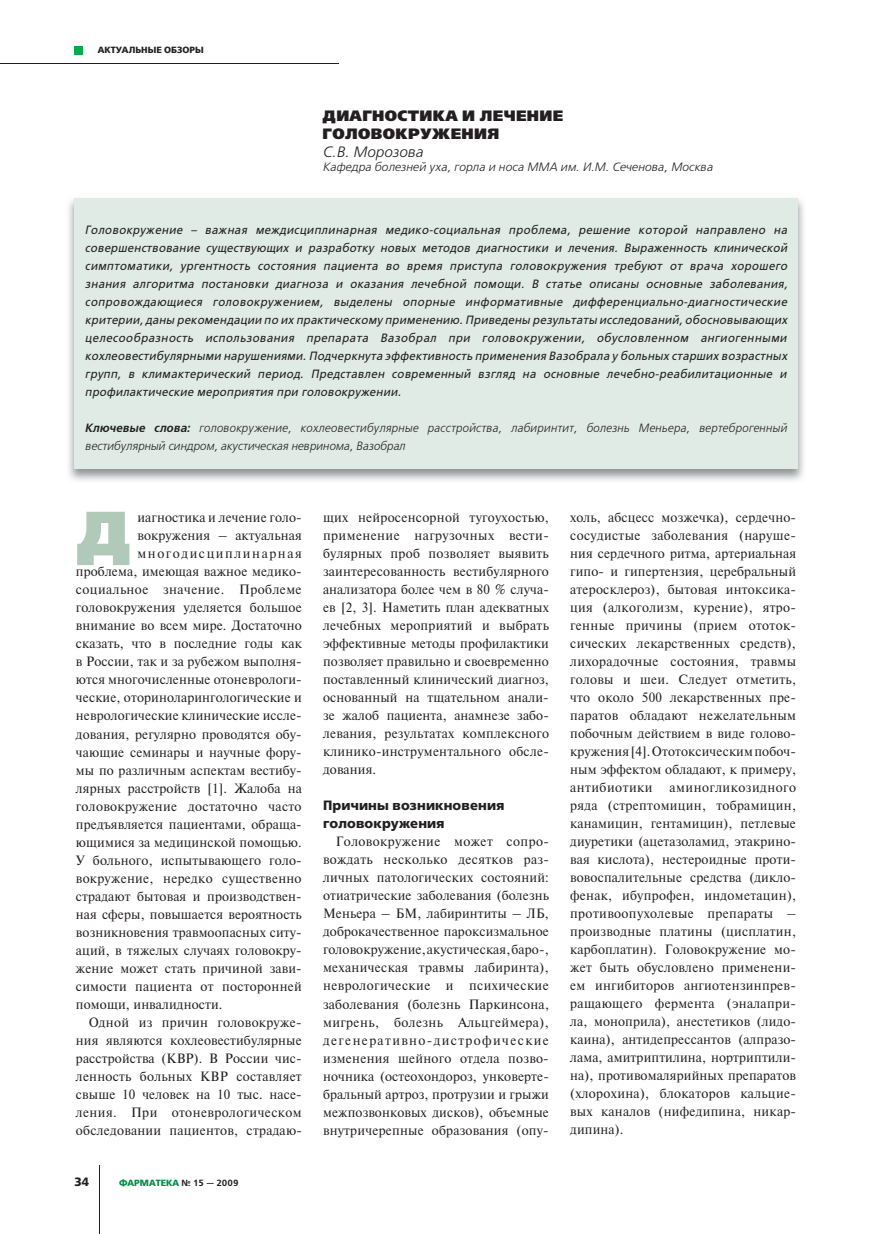
<style>
.page{position:relative;width:872px;height:1234px;background:#fff}
.page>*{position:absolute;margin:0;border:0;box-sizing:border-box;transform-origin:0 0}
.t1{font:62.4px "Free Set Extra Bold C";color:#b1c9b9}
.t2{font:15px/18px "Free Set Extra Bold C";letter-spacing:.025em;color:#231f20}
.t3{font:italic 15px "Free Set Light C";color:#231f20}
.t4{font:13.5px/18px "Newton";letter-spacing:.01em;color:#231f20;text-align:justify}
.t5{font:13.5px/18px "Free Set Bold C";letter-spacing:.01em;color:#231f20}
.t6{font:13.5px "Newton";letter-spacing:.035em;color:#231f20}
.t7{font:13.5px "Newton";letter-spacing:.03em;color:#231f20}
.t8{font:13.5px "Newton";letter-spacing:.12em;color:#231f20}
.t9{font:italic 12px/18px "Free Set C";letter-spacing:.02em;color:#231f20;text-align:justify;scale:.95 1}
.t10{font:italic 12px/18px "Free Set Light C";color:#231f20;scale:.95 1}
.t11{font:italic 12px "Free Set Light C";color:#231f20}
.t12{font:12px "Free Set Bold C";color:#231f20}
.t13{font:9px "Free Set Bold C";color:#008b43}
.t14{font:9px "Free Set Bold C";color:#231f20}
.s1{font-family:"Free Set Demi C"}
.s2{font-family:"Free Set Demi C";color:#231f20}
</style>
<div class="page">
<hr style="left:100px;top:1165px;width:1px;height:68px;background:#231f20">
<hr style="left:0;top:63px;width:338px;height:1px;background:#231f20">
<div style="left:74px;top:46px;width:9px;height:8px;background:#00ab4d"></div>
<img style="left:68px;top:198px;width:736px;height:283px">
<div style="left:74px;top:198px;width:723px;height:270px;background:#dfebe4"></div>
<p class="t14" style="left:98px;top:45px;width:107px">АКТУАЛЬНЫЕ ОБЗОРЫ</p>
<p class="t2" style="left:323px;top:107px;width:242px">ДИАГНОСТИКА И ЛЕЧЕНИЕ<br>ГОЛОВОКРУЖЕНИЯ</p>
<p class="t3" style="left:323px;top:144px;width:102px">С.В. Морозова</p>
<p class="t11" style="left:323px;top:161px;width:391px">Кафедра болезней уха, горла и носа ММА им. И.М. Сеченова, Москва</p>
<p class="t9" style="left:85px;top:221px;width:741px">Головокружение – важная междисциплинарная медико-социальная проблема, решение которой направлено на совершенствование существующих и разработку новых методов диагностики и лечения. Выраженность клинической симптоматики, ургентность состояния пациента во время приступа головокружения требуют от врача хорошего знания алгоритма постановки диагноза и оказания лечебной помощи. В статье описаны основные заболевания, сопровождающиеся головокружением, выделены опорные информативные дифференциально-диагностические критерии, даны рекомендации по их практическому применению. Приведены результаты исследований, обосновывающих целесообразность использования препарата Вазобрал при головокружении, обусловленном ангиогенными кохлеовестибулярными нарушениями. Подчеркнута эффективность применения Вазобрала у больных старших возрастных групп, в климактерический период. Представлен современный взгляд на основные лечебно-реабилитационные и профилактические мероприятия при головокружении.</p>
<p class="t10" style="left:85px;top:419px;width:740px"><span class="s1">Ключевые слова:</span> головокружение, кохлеовестибулярные расстройства, лабиринтит, болезнь Меньера, вертеброгенный вестибулярный синдром, акустическая невринома, Вазобрал</p>
<h1 class="t1" style="left:76px;top:497px;width:56px">Д</h1>
<p class="t4" style="left:137px;top:508px;width:166px">иагностика и лечение голо-</p>
<p class="t4" style="left:137px;top:526px;width:166px">вокружения – актуальная</p>
<p class="t8" style="left:137px;top:543px;width:166px">многодисциплинарная</p>
<p class="t4" style="left:76px;top:562px;width:227px">проблема, имеющая важное медико-</p>
<p class="t6" style="left:76px;top:579px;width:227px">социальное значение. Проблеме</p>
<p class="t4" style="left:76px;top:598px;width:227px">головокружения уделяется большое</p>
<p class="t4" style="left:76px;top:616px;width:227px">внимание во всем мире. Достаточно</p>
<p class="t4" style="left:76px;top:634px;width:227px">сказать, что в последние годы как</p>
<p class="t4" style="left:76px;top:652px;width:227px">в России, так и за рубежом выполня-</p>
<p class="t4" style="left:76px;top:670px;width:227px">ются многочисленные отоневрологи-</p>
<p class="t4" style="left:76px;top:688px;width:227px">ческие, оториноларингологические и</p>
<p class="t4" style="left:76px;top:706px;width:227px">неврологические клинические иссле-</p>
<p class="t4" style="left:76px;top:724px;width:227px">дования, регулярно проводятся обу-</p>
<p class="t4" style="left:76px;top:742px;width:227px">чающие семинары и научные фору-</p>
<p class="t4" style="left:76px;top:760px;width:227px">мы по различным аспектам вестибу-</p>
<p class="t4" style="left:76px;top:778px;width:227px">лярных расстройств [1]. Жалоба на</p>
<p class="t4" style="left:76px;top:796px;width:227px">головокружение достаточно часто</p>
<p class="t4" style="left:76px;top:814px;width:227px">предъявляется пациентами, обраща-</p>
<p class="t4" style="left:76px;top:832px;width:227px">ющимися за медицинской помощью.</p>
<p class="t4" style="left:76px;top:850px;width:227px">У больного, испытывающего голо-</p>
<p class="t4" style="left:76px;top:868px;width:227px">вокружение, нередко существенно</p>
<p class="t4" style="left:76px;top:886px;width:227px">страдают бытовая и производствен-</p>
<p class="t4" style="left:76px;top:904px;width:227px">ная сферы, повышается вероятность</p>
<p class="t4" style="left:76px;top:922px;width:227px">возникновения травмоопасных ситу-</p>
<p class="t4" style="left:76px;top:940px;width:227px">аций, в тяжелых случаях головокру-</p>
<p class="t4" style="left:76px;top:958px;width:227px">жение может стать причиной зави-</p>
<p class="t4" style="left:76px;top:976px;width:227px">симости пациента от посторонней</p>
<p class="t4" style="left:76px;top:994px;width:148px">помощи, инвалидности.</p>
<p class="t4" style="left:89px;top:1012px;width:214px">Одной из причин головокруже-</p>
<p class="t4" style="left:76px;top:1030px;width:227px">ния являются кохлеовестибулярные</p>
<p class="t4" style="left:76px;top:1048px;width:227px">расстройства (КВР). В России чис-</p>
<p class="t4" style="left:76px;top:1066px;width:227px">ленность больных КВР составляет</p>
<p class="t4" style="left:76px;top:1084px;width:227px">свыше 10 человек на 10 тыс. насе-</p>
<p class="t7" style="left:76px;top:1101px;width:227px">ления. При отоневрологическом</p>
<p class="t4" style="left:76px;top:1120px;width:227px">обследовании пациентов, страдаю-</p>
<p class="t12" style="left:74px;top:1174px;width:16px">34</p>
<p class="t13" style="left:119px;top:1177px;width:121px">ФАРМАТЕКА <span class="s2">№ 15 — 2009</span></p>
<p class="t4" style="left:323px;top:508px;width:227px">щих нейросенсорной тугоухостью, применение нагрузочных вести&shy;булярных проб позволяет выявить заинтересованность вестибулярного анализатора более чем в 80 % случа&shy;ев [2, 3]. Наметить план адекватных лечебных мероприятий и выбрать эффективные методы профилактики позволяет правильно и своевременно поставленный клинический диагноз, основанный на тщательном анали&shy;зе жалоб пациента, анамнезе забо&shy;левания, результатах комплексного клинико-инструментального обсле&shy;дования.</p>
<p class="t5" style="left:323px;top:796px;width:183px">Причины возникновения головокружения</p>
<p class="t4" style="left:323px;top:832px;width:227px;text-indent:13px">Головокружение может сопро&shy;вождать несколько десятков раз&shy;личных патологических состояний: отиатрические заболевания (болезнь Меньера – БМ, лабиринтиты – ЛБ, доброкачественное пароксизмальное головокружение, акустическая, баро-, механическая травмы лабиринта), неврологические и психические заболевания (болезнь Паркинсона, мигрень, болезнь Альцгеймера), дегенеративно-дистрофические изменения шейного отдела позво&shy;ночника (остеохондороз, унковерте&shy;бральный артроз, протрузии и грыжи межпозвонковых дисков), объемные внутричерепные образования (опу-</p>
<p class="t4" style="left:570px;top:508px;width:227px">холь, абсцесс мозжечка), сердечно&shy;сосудистые заболевания (наруше&shy;ния сердечного ритма, артериальная гипо- и гипертензия, церебральный атеросклероз), бытовая интоксика&shy;ция (алкоголизм, курение), ятро&shy;генные причины (прием ототок&shy;сических лекарственных средств), лихорадочные состояния, травмы головы и шеи. Следует отметить, что около 500 лекарственных пре&shy;паратов обладают нежелательным побочным действием в виде голово&shy;кружения [4]. Ототоксическим побоч&shy;ным эффектом обладают, к примеру, антибиотики</p>
<p class="t4" style="left:570px;top:778px;width:227px;text-indent:99px">аминогликозидного ряда (стрептомицин, тобрамицин, канамицин, гентамицин), петлевые диуретики (ацетазоламид, этакрино&shy;вая кислота), нестероидные проти&shy;вовоспалительные средства (дикло&shy;фенак, ибупрофен, индометацин), противоопухолевые препараты – производные платины (цисплатин, карбоплатин). Головокружение мо&shy;жет быть обусловлено применени&shy;ем ингибиторов ангиотензинпрев&shy;ращающего фермента (эналапри&shy;ла, моноприла), анестетиков (лидо&shy;каина), антидепрессантов (алпразо&shy;лама, амитриптилина, нортриптили&shy;на), противомалярийных препаратов (хлорохина), блокаторов кальцие&shy;вых каналов (нифедипина, никар&shy;дипина).</p>
</div>
